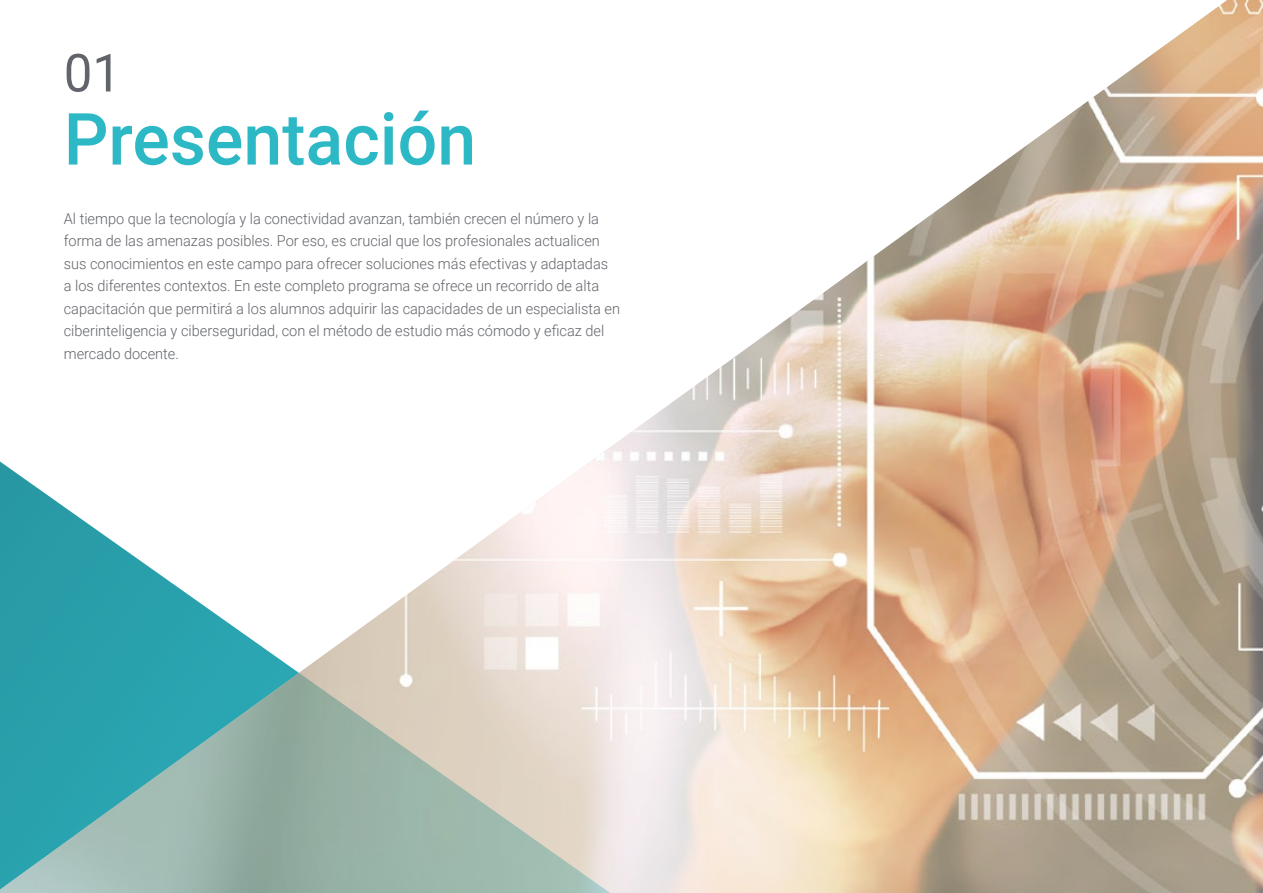
<style>
.page{position:relative;width:1263px;height:893px;background:#fff}
.page>*{position:absolute;margin:0;border:0;box-sizing:border-box;transform-origin:0 0}
.t1{font:500 72px "Roboto";color:#2db8c5}
.t2{font:52.5px "Roboto";color:#61646a}
.t3{font:300 15px/22.5px "Roboto";color:#61646a}
</style>
<div class="page">
<img style="left:0;top:0;width:1263px;height:893px">
<h2 class="t2" style="left:64px;top:36px;width:59px">01</h2>
<h1 class="t1" style="left:64px;top:89px;width:414px">Presentación</h1>
<p class="t3" style="left:64px;top:207px;width:558px">Al tiempo que la tecnología y la conectividad avanzan, también crecen el número y la forma de las amenazas posibles. Por eso, es crucial que los profesionales actualicen sus conocimientos en este campo para ofrecer soluciones más efectivas y adaptadas<br>a los diferentes contextos. En este completo programa se ofrece un recorrido de alta capacitación que permitirá a los alumnos adquirir las capacidades de un especialista en ciberinteligencia y ciberseguridad, con el método de estudio más cómodo y eficaz del mercado docente.</p>
</div>
